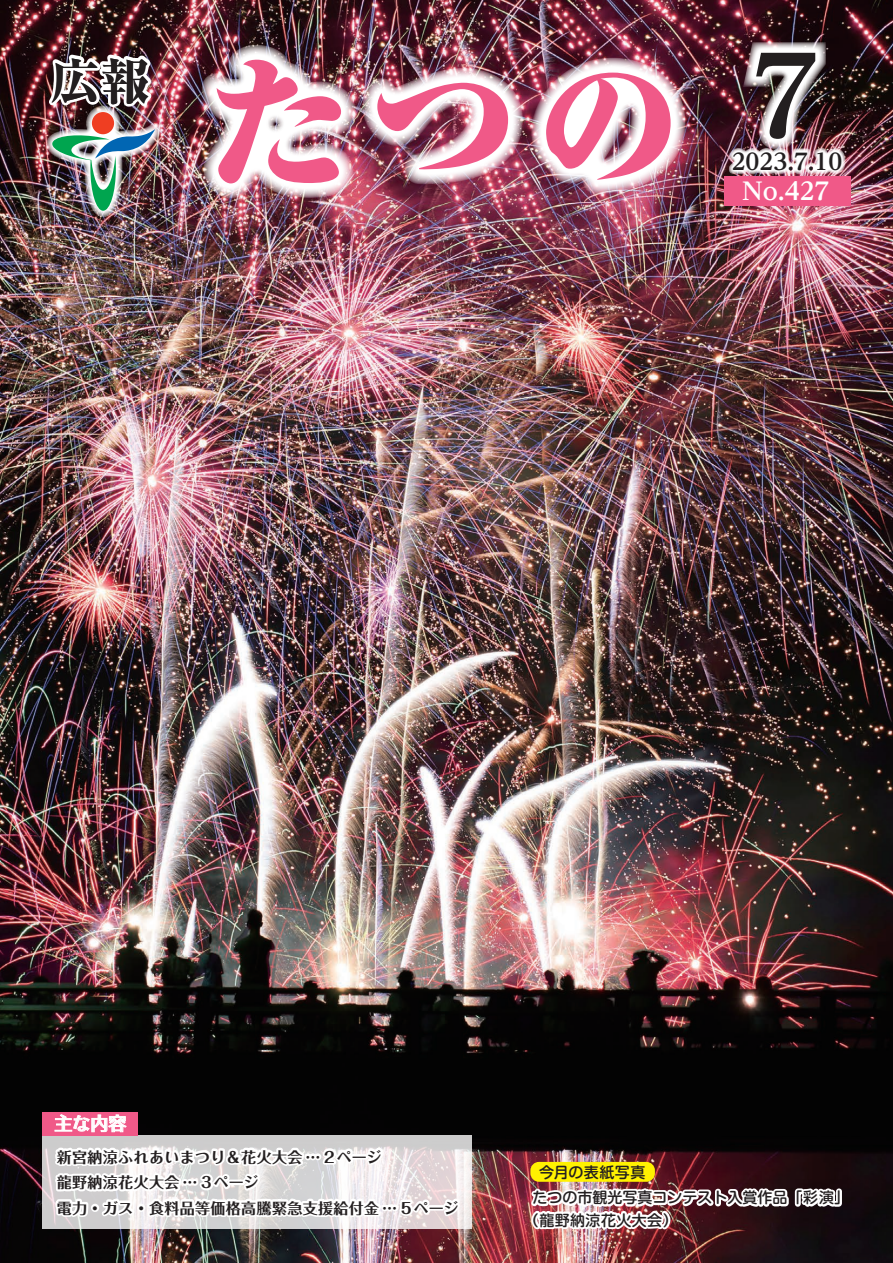
<style>
.page{position:relative;width:893px;height:1263px;background:#fff}
.page>*{position:absolute;margin:0;border:0;box-sizing:border-box;transform-origin:0 0}
.t1{font:700 expanded 109.5px "UD Reimin Pro";color:#231f20}
.t2{font:800 49.5px "Ryumin Pro";color:#231f20}
.t3{font:700 expanded 24px "UD Reimin Pro";color:#fff}
.t4{font:700 expanded 22.5px "UD Reimin Pro";color:#231f20}
.t5{font:700 18px "Folk Pro";color:#fff}
.t6{font:700 15px/25.5px "Folk Pro";letter-spacing:.025em;color:#231f20}
.t7{font:500 15px/22.5px "Shin M Go Pro";color:#231f20}
.t8{font:500 15px "Shin M Go Pro";letter-spacing:.025em;color:#231f1f}
</style>
<div class="page">
<img style="left:0;top:0;width:893px;height:1263px">
<svg style="left:390px;top:1135px;width:82px;height:94px"></svg>
<div style="left:386px;top:1204px;width:7px;height:7px;border:4px solid #fff;border-radius:50%"></div>
<div style="left:391px;top:1204px;width:7px;height:7px;border:4px solid #fff;border-radius:50%"></div>
<svg style="left:396px;top:1195px;width:68px;height:24px"></svg>
<div style="left:43px;top:1112px;width:95px;height:23px;background:#f05988"></div>
<svg style="left:33px;top:1114px;width:357px;height:130px"></svg>
<img style="left:482px;top:1118px;width:362px;height:145px">
<img style="left:727px;top:30px;width:120px;height:147px">
<div style="left:724px;top:177px;width:126px;height:29px;background:#f05988"></div>
<img style="left:202px;top:45px;width:483px;height:153px">
<img style="left:44px;top:0;width:118px;height:272px">
<h2 class="t2" style="left:51px;top:42px;width:101px">広報</h2>
<h1 class="t1" style="left:752px;top:6px;width:69px">7</h1>
<h3 class="t4" style="left:732px;top:143px;width:112px">2023.7.10</h3>
<h3 class="t3" style="left:742px;top:172px;width:89px">No.427</h3>
<p class="t5" style="left:54px;top:1108px;width:73px">主な内容</p>
<p class="t6" style="left:57px;top:1142px;width:404px">新宮納涼ふれあいまつり＆花火大会 …２ページ<br>龍野納涼花火大会 …３ページ<br>電力・ガス・食料品等価格高騰緊急支援給付金 …５ページ</p>
<p class="t8" style="left:539px;top:1160px;width:108px">今月の表紙写真</p>
<p class="t7" style="left:524px;top:1184px;width:327px;text-indent:9px">たつの市観光写真コンテスト入賞作品「彩演「（龍野納涼花火大会(</p>
</div>
